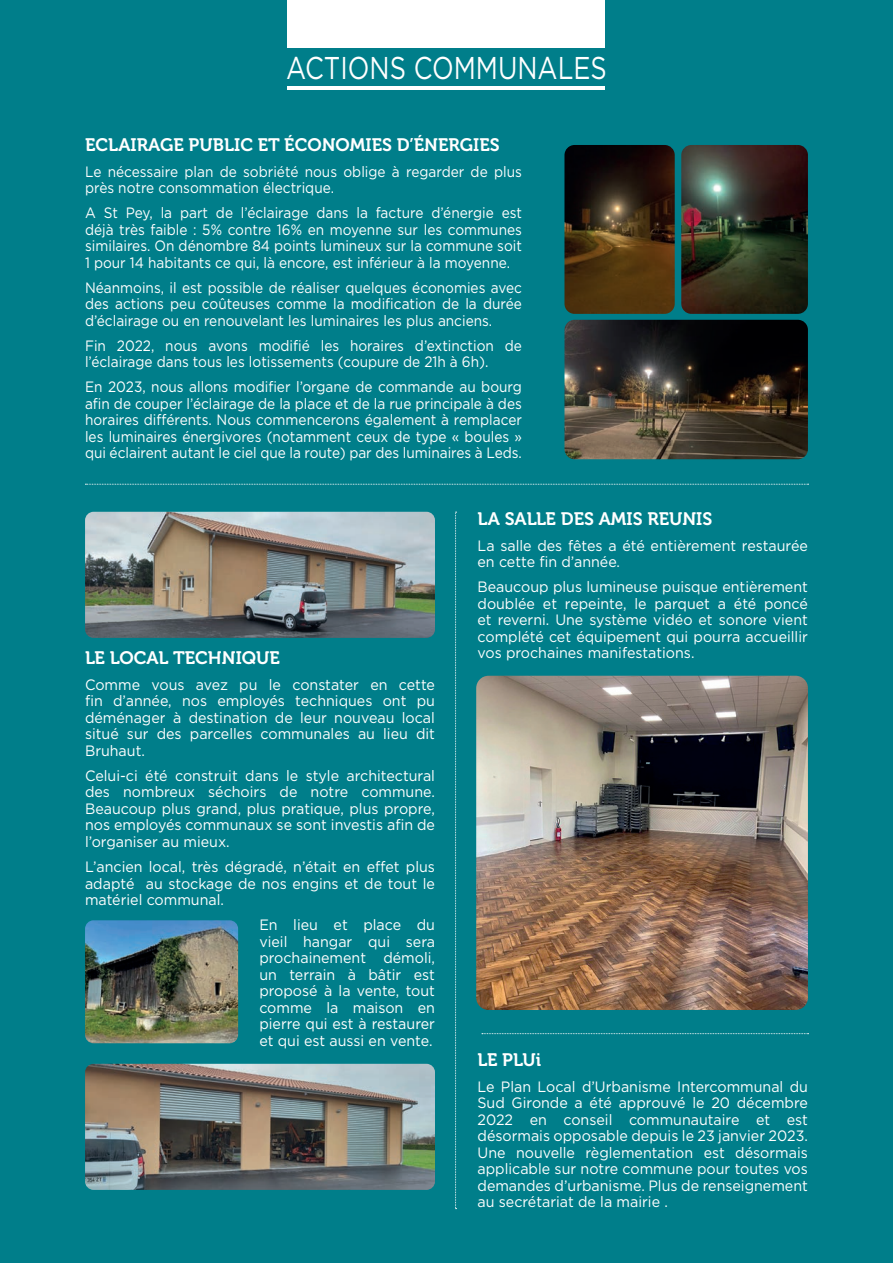
<style>
.page{position:relative;width:893px;height:1263px;background:#007e8a}
.page>*{position:absolute;margin:0;border:0;box-sizing:border-box;transform-origin:0 0}
.t1{font:31.5px "Gotham";color:#fff;scale:.81 1}
.t2{font:18px "Museo 700";color:#fff}
.t3{font:15px/16.5px "Gotham";color:#fff;text-align:justify;scale:.95 1}
.t4{font:15px/16.5px "Gotham";color:#fff;text-align:justify;scale:.91 1}
</style>
<div class="page">
<img style="left:681px;top:145px;width:127px;height:169px">
<img style="left:564px;top:320px;width:244px;height:139px">
<img style="left:564px;top:145px;width:111px;height:169px">
<img style="left:476px;top:676px;width:332px;height:334px">
<img style="left:85px;top:920px;width:153px;height:123px">
<svg style="left:85px;top:484px;width:723px;height:1px"></svg>
<svg style="left:482px;top:1033px;width:326px;height:1px"></svg>
<svg style="left:455px;top:512px;width:2px;height:697px"></svg>
<hr style="left:288px;top:86px;width:317px;height:4px;background:#fff">
<div style="left:288px;top:0;width:317px;height:47px;background:#fff"></div>
<img style="left:85px;top:512px;width:350px;height:126px">
<img style="left:85px;top:1064px;width:350px;height:126px">
<h1 class="t1" style="left:286px;top:48px;width:398px">ACTIONS COMMUNALES</h1>
<p class="t2" style="left:85px;top:135px;width:416px">ECLAIRAGE PUBLIC ET ÉCONOMIES D’ÉNERGIES</p>
<p class="t4" style="left:85px;top:163px;width:482px">Le nécessaire plan de sobriété nous oblige à regarder de plus près notre consommation électrique.</p>
<p class="t4" style="left:85px;top:204px;width:482px">A St Pey, la part de l’éclairage dans la facture d’énergie est déjà très faible : 5% contre 16% en moyenne sur les communes similaires. On dénombre 84 points lumineux sur la commune soit 1 pour 14 habitants ce qui, là encore, est inférieur à la moyenne.</p>
<p class="t4" style="left:85px;top:279px;width:482px">Néanmoins, il est possible de réaliser quelques économies avec des actions peu coûteuses comme la modification de la durée d’éclairage ou en renouvelant les luminaires les plus anciens.</p>
<p class="t4" style="left:85px;top:337px;width:482px">Fin 2022, nous avons modifié les horaires d’extinction de l’éclairage dans tous les lotissements (coupure de 21h à 6h).</p>
<p class="t4" style="left:85px;top:378px;width:482px">En 2023, nous allons modifier l’organe de commande au bourg afin de couper l’éclairage de la place et de la rue principale à des horaires différents. Nous commencerons également à remplacer les luminaires énergivores (notamment ceux de type « boules » qui éclairent autant le ciel que la route) par des luminaires à Leds.</p>
<p class="t2" style="left:85px;top:648px;width:196px">LE LOCAL TECHNIQUE</p>
<p class="t3" style="left:85px;top:676px;width:370px">Comme vous avez pu le constater en cette fin d’année, nos employés techniques ont pu déménager à destination de leur nouveau local situé sur des parcelles communales au lieu dit Bruhaut.</p>
<p class="t3" style="left:85px;top:767px;width:370px">Celui-ci été construit dans le style architectural des nombreux séchoirs de notre commune.<br>Beaucoup plus grand, plus pratique, plus propre, nos employés communaux se sont investis afin de l’organiser au mieux.</p>
<p class="t3" style="left:85px;top:858px;width:370px">L’ancien local, très dégradé, n’était en effet plus adapté au stockage de nos engins et de tout le matériel communal.</p>
<p class="t3" style="left:259px;top:916px;width:186px">En lieu et place du vieil hangar qui sera prochainement démoli, un terrain à bâtir est proposé à la vente, tout comme la maison en pierre qui est à restaurer et qui est aussi en vente.</p>
<p class="t2" style="left:477px;top:509px;width:236px">LA SALLE DES AMIS REUNIS</p>
<p class="t3" style="left:477px;top:537px;width:349px">La salle des fêtes a été entièrement restaurée en cette fin d’année.</p>
<p class="t3" style="left:477px;top:578px;width:349px">Beaucoup plus lumineuse puisque entièrement doublée et repeinte, le parquet a été poncé et reverni. Une système vidéo et sonore vient complété cet équipement qui pourra accueillir vos prochaines manifestations.</p>
<p class="t2" style="left:477px;top:1050px;width:65px">LE PLUi</p>
<p class="t3" style="left:477px;top:1078px;width:349px">Le Plan Local d’Urbanisme Intercommunal du Sud Gironde a été approuvé le 20 décembre 2022 en conseil communautaire et est désormais opposable depuis le 23 janvier 2023.<br>Une nouvelle règlementation est désormais applicable sur notre commune pour toutes vos demandes d’urbanisme. Plus de renseignement au secrétariat de la mairie .</p>
</div>
